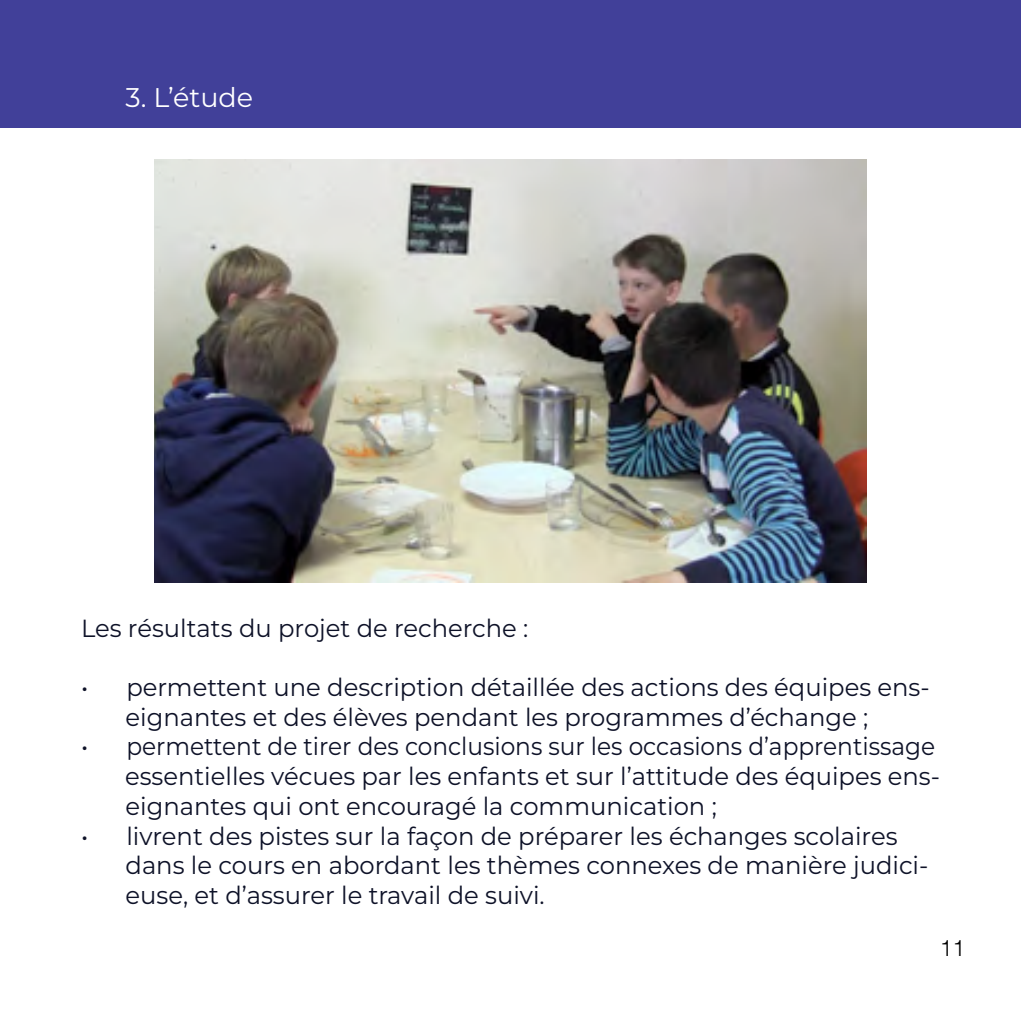
<style>
.page{position:relative;width:1021px;height:1021px;background:#fff}
.page>*{position:absolute;margin:0;border:0;box-sizing:border-box;transform-origin:0 0}
.t1{font:27px "Montserrat";color:#fff}
.t2{font:24.75px/29.7px "Montserrat";color:#0e1228}
.t3{font:300 22.5px "Helvetica";color:#000}
</style>
<div class="page">
<div style="left:0;top:0;width:1020px;height:128px;background:#414099"></div>
<img style="left:155px;top:159px;width:711px;height:423px">
<p class="t1" style="left:125px;top:80px;width:129px">3. L’étude</p>
<p class="t2" style="left:81px;top:612px;width:448px">Les résultats du projet de recherche :</p>
<p class="t2" style="left:125px;top:671px;width:805px;text-indent:-44px">• permettent une description détaillée des actions des équipes ens&shy;eignantes et des élèves pendant les programmes d’échange ;</p>
<p class="t2" style="left:125px;top:731px;width:816px;text-indent:-44px">• permettent de tirer des conclusions sur les occasions d’apprentissage essentielles vécues par les enfants et sur l’attitude des équipes ens&shy;eignantes qui ont encouragé la communication ;</p>
<p class="t2" style="left:125px;top:820px;width:804px;text-indent:-44px">• livrent des pistes sur la façon de préparer les échanges scolaires dans le cours en abordant les thèmes connexes de manière judici&shy;euse, et d’assurer le travail de suivi.</p>
<p class="t3" style="left:939px;top:928px;width:27px">11</p>
</div>
